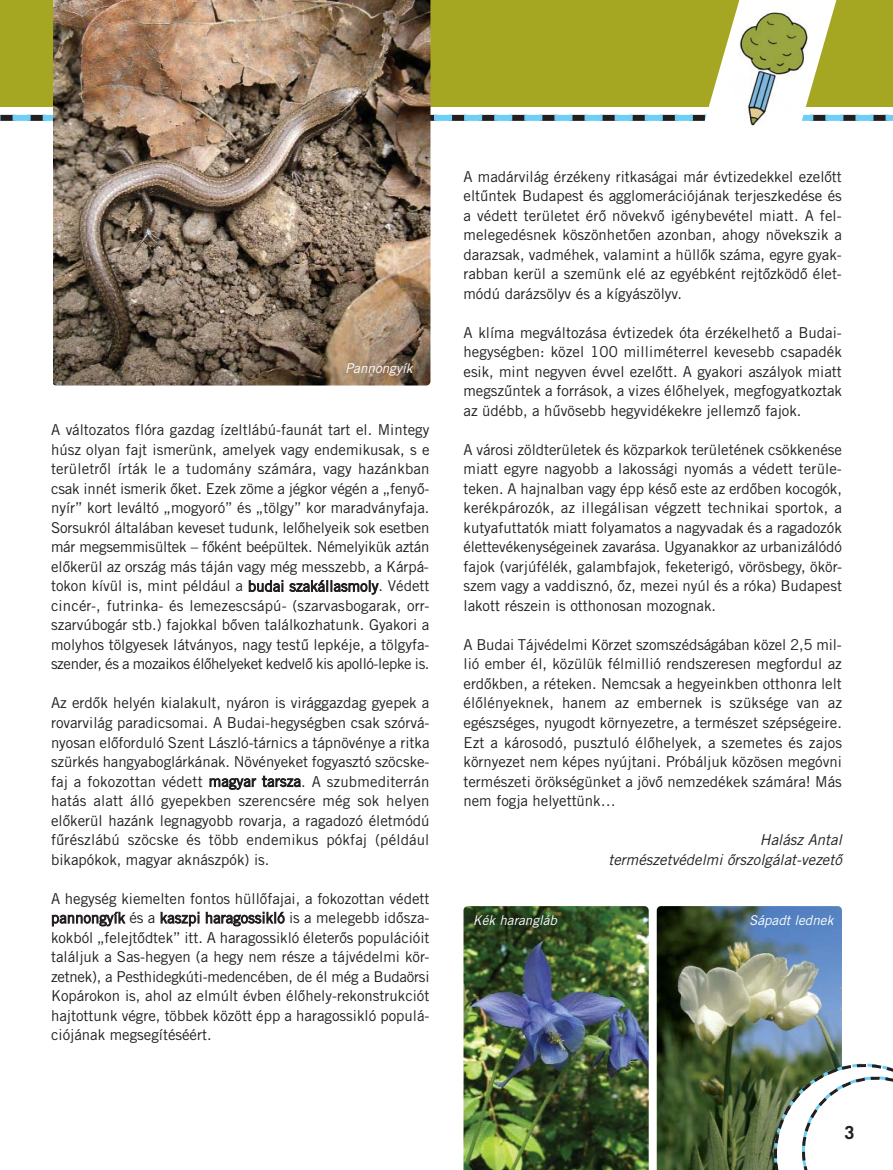
<style>
.page{position:relative;width:893px;height:1170px;background:#fff}
.page>*{position:absolute;margin:0;border:0;box-sizing:border-box;transform-origin:0 0}
.t1{font:700 18px "Trade Gothic M";color:#231f20}
.t2{font:15px/19.5px "Trade Gothic M";color:#231f20;text-align:justify}
.t3{font:italic 15px/19.5px "Trade Gothic M";color:#231f20;text-align:right}
.t4{font:italic 13.5px "Trade Gothic M";color:#fff}
</style>
<div class="page">
<img style="left:54px;top:155px;width:376px;height:230px">
<img style="left:463px;top:906px;width:186px;height:263px">
<img style="left:657px;top:906px;width:185px;height:263px">
<svg style="left:770px;top:1059px;width:123px;height:110px"></svg>
<div style="left:844px;top:1124px;width:49px;height:45px;background:#fff"></div>
<svg style="left:0;top:0;width:893px;height:155px"></svg>
<img style="left:716px;top:0;width:103px;height:138px">
<p class="t4" style="left:345px;top:363px;width:72px">Pannongyík</p>
<p class="t2" style="left:51px;top:421px;width:380px">A változatos flóra gazdag ízeltlábú-faunát tart el. Mintegy húsz olyan fajt ismerünk, amelyek vagy endemikusak, s e területről írták le a tudomány számára, vagy hazánkban csak innét ismerik őket. Ezek zöme a jégkor végén a „fenyő&shy;nyír” kort leváltó „mogyoró” és „tölgy” kor maradványfaja.<br>Sorsukról általában keveset tudunk, lelőhelyeik sok esetben már megsemmisültek – főként beépültek. Némelyikük aztán előkerül az ország más táján vagy még messzebb, a Kárpá&shy;tokon kívül is, mint például a budai szakállasmoly. Védett cincér-, futrinka- és lemezescsápú- (szarvasbogarak, orr&shy;szarvúbogár stb.) fajokkal bőven találkozhatunk. Gyakori a molyhos tölgyesek látványos, nagy testű lepkéje, a tölgyfa&shy;szender, és a mozaikos élőhelyeket kedvelő kis apolló-lepke is.</p>
<p class="t2" style="left:51px;top:694px;width:380px">Az erdők helyén kialakult, nyáron is virággazdag gyepek a rovarvilág paradicsomai. A Budai-hegységben csak szórvá&shy;nyosan előforduló Szent László-tárnics a tápnövénye a ritka szürkés hangyaboglárkának. Növényeket fogyasztó szöcske&shy;faj a fokozottan védett magyar tarsza. A szubmediterrán hatás alatt álló gyepekben szerencsére még sok helyen előkerül hazánk legnagyobb rovarja, a ragadozó életmódú fűrészlábú szöcske és több endemikus pókfaj (például bikapókok, magyar aknászpók) is.</p>
<p class="t2" style="left:51px;top:889px;width:380px">A hegység kiemelten fontos hüllőfajai, a fokozottan védett pannongyík és a kaszpi haragossikló is a melegebb idősza&shy;kokból „felejtődtek” itt. A haragossikló életerős populációit találjuk a Sas-hegyen (a hegy nem része a tájvédelmi kör&shy;zetnek), a Pesthidegkúti-medencében, de él még a Budaörsi Kopárokon is, ahol az elmúlt évben élőhely-rekonstrukciót hajtottunk végre, többek között épp a haragossikló populá&shy;ciójának megsegítéséért.</p>
<p class="t2" style="left:463px;top:168px;width:380px">A madárvilág érzékeny ritkaságai már évtizedekkel ezelőtt eltűntek Budapest és agglomerációjának terjeszkedése és a védett területet érő növekvő igénybevétel miatt. A fel&shy;melegedésnek köszönhetően azonban, ahogy növekszik a darazsak, vadméhek, valamint a hüllők száma, egyre gyak&shy;rabban kerül a szemünk elé az egyébként rejtőzködő élet&shy;módú darázsölyv és a kígyászölyv.</p>
<p class="t2" style="left:463px;top:324px;width:380px">A klíma megváltozása évtizedek óta érzékelhető a Budai&shy;hegységben: közel 100 milliméterrel kevesebb csapadék esik, mint negyven évvel ezelőtt. A gyakori aszályok miatt megszűntek a források, a vizes élőhelyek, megfogyatkoztak az üdébb, a hűvösebb hegyvidékekre jellemző fajok.</p>
<p class="t2" style="left:463px;top:441px;width:380px">A városi zöldterületek és közparkok területének csökkenése miatt egyre nagyobb a lakossági nyomás a védett terüle&shy;teken. A hajnalban vagy épp késő este az erdőben kocogók, kerékpározók, az illegálisan végzett technikai sportok, a kutyafuttatók miatt folyamatos a nagyvadak és a ragadozók élettevékenységeinek zavarása. Ugyanakkor az urbanizálódó fajok (varjúfélék, galambfajok, feketerigó, vörösbegy, ökör&shy;szem vagy a vaddisznó, őz, mezei nyúl és a róka) Budapest lakott részein is otthonosan mozognak.</p>
<p class="t2" style="left:463px;top:636px;width:380px">A Budai Tájvédelmi Körzet szomszédságában közel 2,5 mil&shy;lió ember él, közülük félmillió rendszeresen megfordul az erdőkben, a réteken. Nemcsak a hegyeinkben otthonra lelt élőlényeknek, hanem az embernek is szüksége van az egészséges, nyugodt környezetre, a természet szépségeire.<br>Ezt a károsodó, pusztuló élőhelyek, a szemetes és zajos környezet nem képes nyújtani. Próbáljuk közösen megóvni természeti örökségünket a jövő nemzedékek számára! Más nem fogja helyettünk…</p>
<p class="t3" style="left:608px;top:831px;width:238px">Halász Antal<br>természetvédelmi őrszolgálat-vezető</p>
<p class="t4" style="left:473px;top:915px;width:88px">Kék harangláb</p>
<p class="t4" style="left:749px;top:915px;width:88px">Sápadt lednek</p>
<p class="t1" style="left:844px;top:1125px;width:12px">3</p>
</div>
